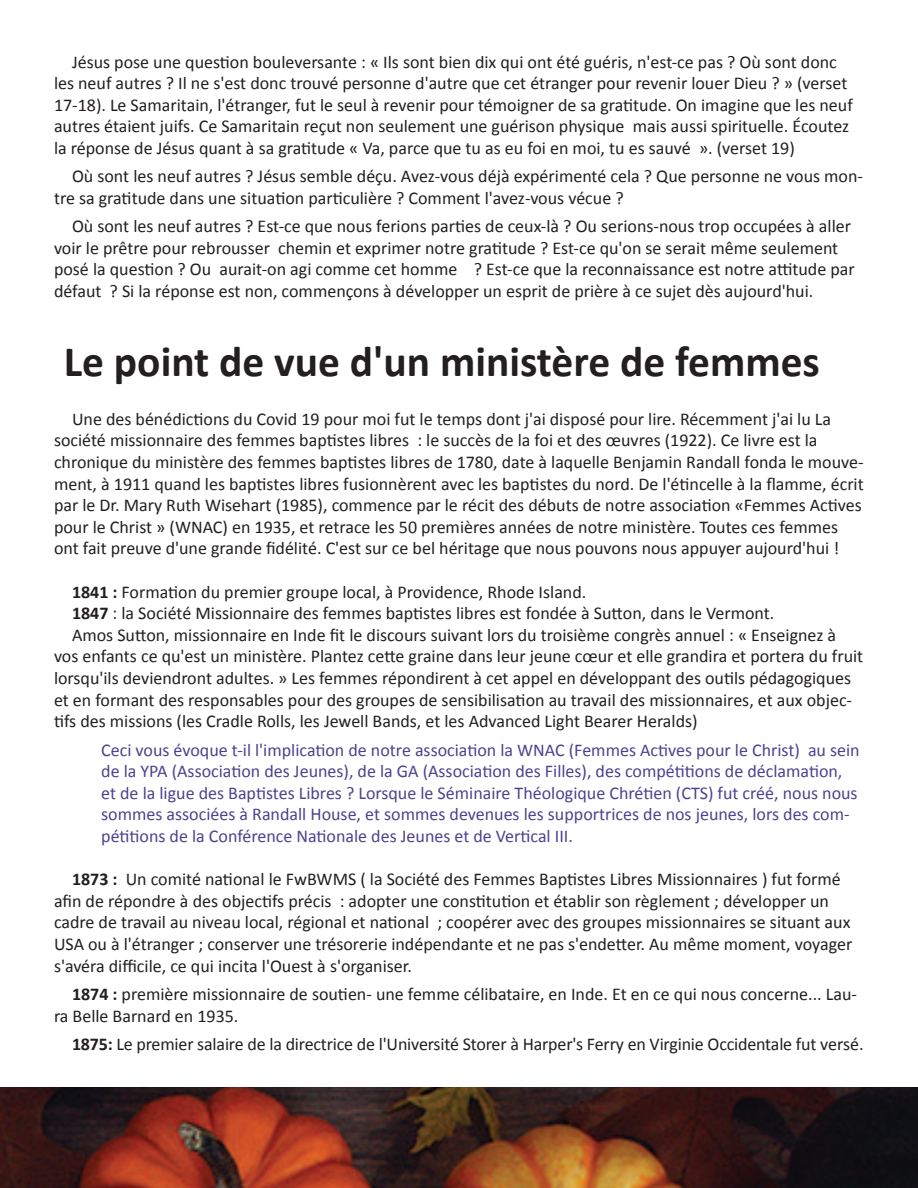
<style>
.page{position:relative;width:918px;height:1188px;background:#fff}
.page>*{position:absolute;margin:0;border:0;box-sizing:border-box;transform-origin:0 0}
.t1{font:700 43.5px "Calibri";color:#231f20}
.t2{font:18px/21.6px "Calibri";color:#231f20}
.t3{font:18px/21.6px "Calibri";color:#504090}
.s1{font-weight:700}
</style>
<div class="page">
<img style="left:0;top:1088px;width:918px;height:100px">
<p class="t2" style="left:54px;top:50px;width:800px;text-indent:18px">Jésus pose une question bouleversante : « Ils sont bien dix qui ont été guéris, n'est-ce pas ? Où sont donc les neuf autres ? Il ne s'est donc trouvé personne d'autre que cet étranger pour revenir louer Dieu ? » (verset 17-18). Le Samaritain, l'étranger, fut le seul à revenir pour témoigner de sa gratitude. On imagine que les neuf autres étaient juifs. Ce Samaritain reçut non seulement une guérison physique mais aussi spirituelle. Écoutez la réponse de Jésus quant à sa gratitude « Va, parce que tu as eu foi en moi, tu es sauvé ». (verset 19)</p>
<p class="t2" style="left:54px;top:165px;width:811px;text-indent:18px">Où sont les neuf autres ? Jésus semble déçu. Avez-vous déjà expérimenté cela ? Que personne ne vous mon&shy;tre sa gratitude dans une situation particulière ? Comment l'avez-vous vécue ?</p>
<p class="t2" style="left:54px;top:215px;width:802px;text-indent:18px">Où sont les neuf autres ? Est-ce que nous ferions parties de ceux-là ? Ou serions-nous trop occupées à aller voir le prêtre pour rebrousser chemin et exprimer notre gratitude ? Est-ce qu'on se serait même seulement posé la question ? Ou aurait-on agi comme cet homme ? Est-ce que la reconnaissance est notre attitude par défaut ? Si la réponse est non, commençons à développer un esprit de prière à ce sujet dès aujourd'hui.</p>
<p class="t1" style="left:64px;top:335px;width:758px">Le point de vue d'un ministère de femmes</p>
<p class="t2" style="left:54px;top:407px;width:811px;text-indent:18px">Une des bénédictions du Covid 19 pour moi fut le temps dont j'ai disposé pour lire. Récemment j'ai lu La société missionnaire des femmes baptistes libres : le succès de la foi et des œuvres (1922). Ce livre est la chronique du ministère des femmes baptistes libres de 1780, date à laquelle Benjamin Randall fonda le mouve&shy;ment, à 1911 quand les baptistes libres fusionnèrent avec les baptistes du nord. De l'étincelle à la flamme, écrit par le Dr. Mary Ruth Wisehart (1985), commence par le récit des débuts de notre association «Femmes Actives pour le Christ » (WNAC) en 1935, et retrace les 50 premières années de notre ministère. Toutes ces femmes ont fait preuve d'une grande fidélité. C'est sur ce bel héritage que nous pouvons nous appuyer aujourd'hui !</p>
<p class="t2" style="left:72px;top:580px;width:516px"><span class="s1">1841 :</span> Formation du premier groupe local, à Providence, Rhode Island.</p>
<p class="t2" style="left:72px;top:602px;width:704px"><span class="s1">1847</span> : la Société Missionnaire des femmes baptistes libres est fondée à Sutton, dans le Vermont.</p>
<p class="t2" style="left:54px;top:623px;width:811px;text-indent:18px">Amos Sutton, missionnaire en Inde fit le discours suivant lors du troisième congrès annuel : « Enseignez à vos enfants ce qu'est un ministère. Plantez cette graine dans leur jeune cœur et elle grandira et portera du fruit lorsqu'ils deviendront adultes. » Les femmes répondirent à cet appel en développant des outils pédagogiques et en formant des responsables pour des groupes de sensibilisation au travail des missionnaires, et aux objec&shy;tifs des missions (les Cradle Rolls, les Jewell Bands, et les Advanced Light Bearer Heralds)</p>
<p class="t3" style="left:101px;top:738px;width:760px">Ceci vous évoque t-il l'implication de notre association la WNAC (Femmes Actives pour le Christ) au sein de la YPA (Association des Jeunes), de la GA (Association des Filles), des compétitions de déclamation, et de la ligue des Baptistes Libres ? Lorsque le Séminaire Théologique Chrétien (CTS) fut créé, nous nous sommes associées à Randall House, et sommes devenues les supportrices de nos jeunes, lors des com&shy;pétitions de la Conférence Nationale des Jeunes et de Vertical III.</p>
<p class="t2" style="left:54px;top:868px;width:800px;text-indent:18px"><span class="s1">1873 :</span> Un comité national le FwBWMS ( la Société des Femmes Baptistes Libres Missionnaires ) fut formé afin de répondre à des objectifs précis : adopter une constitution et établir son règlement ; développer un cadre de travail au niveau local, régional et national ; coopérer avec des groupes missionnaires se situant aux USA ou à l'étranger ; conserver une trésorerie indépendante et ne pas s'endetter. Au même moment, voyager s'avéra difficile, ce qui incita l'Ouest à s'organiser.</p>
<p class="t2" style="left:54px;top:982px;width:805px;text-indent:18px"><span class="s1">1874 :</span> première missionnaire de soutien- une femme célibataire, en Inde. Et en ce qui nous concerne... Lau&shy;ra Belle Barnard en 1935.</p>
<p class="t2" style="left:72px;top:1032px;width:793px"><span class="s1">1875:</span> Le premier salaire de la directrice de l'Université Storer à Harper's Ferry en Virginie Occidentale fut versé.</p>
</div>
